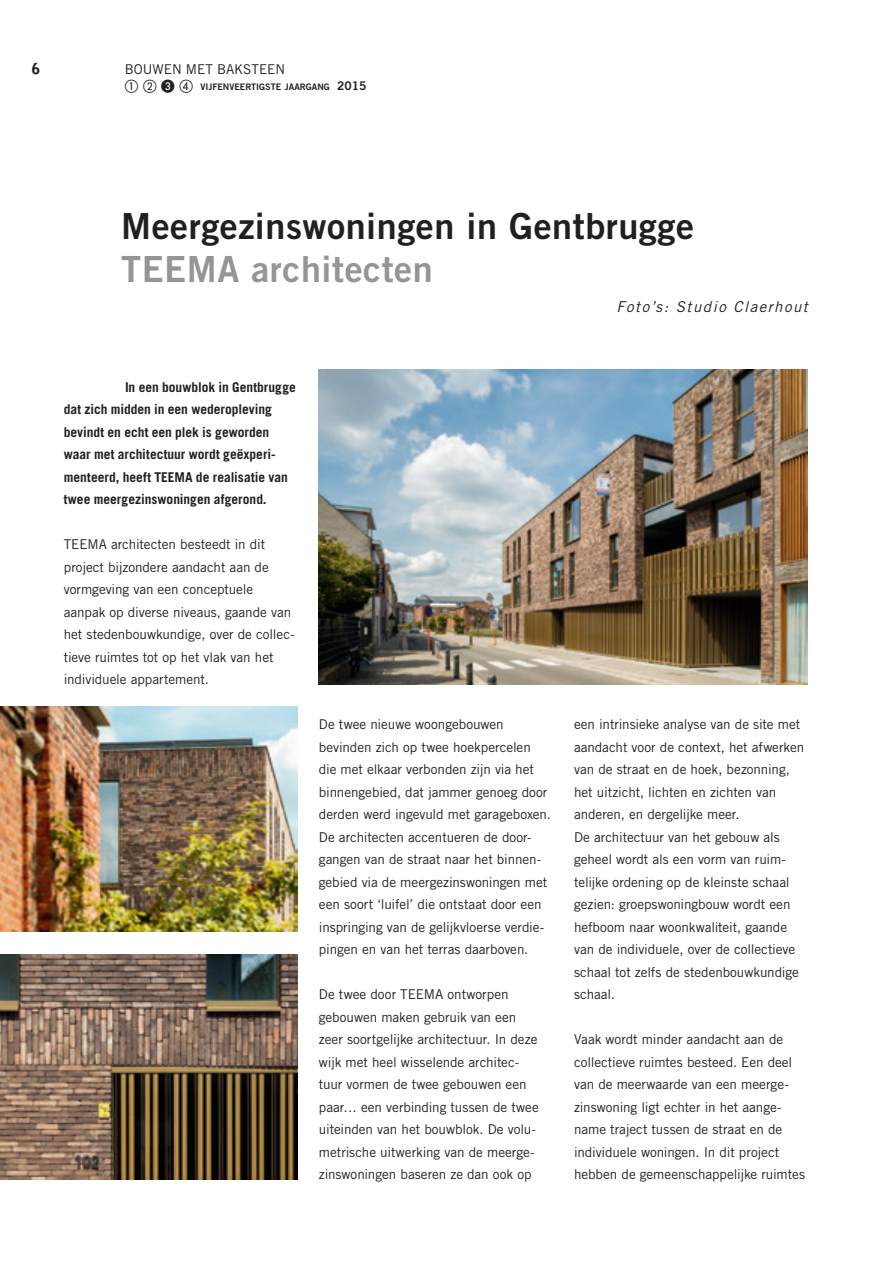
<style>
.page{position:relative;width:893px;height:1263px;background:#fff}
.page>*{position:absolute;margin:0;border:0;box-sizing:border-box;transform-origin:0 0}
.t1{font:36px "Trade Gothic LT Std Bd 2";letter-spacing:.015em;color:#231f20}
.t2{font:36px "Trade Gothic LT Std Bd 2";letter-spacing:.015em;color:#939598}
.t3{font:italic 15px "Trade Gothic LT Std";letter-spacing:.1em;color:#231f20}
.t4{font:900 15px "Bell Gothic Std";color:#231f20}
.t5{font:13.5px/22.5px "Trade Gothic LT Std";letter-spacing:-.005em;color:#231f20}
.t6{font:700 13.5px/22.5px "Trade Gothic LT Std";color:#231f20}
.t7{font:9px "Trade Gothic LT Std Bd 2";color:#231f20}
.s1{font-size:12px}
</style>
<div class="page">
<img style="left:319px;top:369px;width:489px;height:315px">
<img style="left:0;top:954px;width:298px;height:225px">
<img style="left:0;top:706px;width:298px;height:225px">
<p class="t4" style="left:32px;top:60px;width:10px">6</p>
<p class="t5" style="left:125px;top:58px;width:162px">BOUWEN MET BAKSTEEN</p>
<p class="t7" style="left:125px;top:81px;width:243px">① ② ❸ ④ VIJFENVEERTIGSTE JAARGANG <span class="s1">2015</span></p>
<h1 class="t1" style="left:121px;top:204px;width:574px">Meergezinswoningen in Gentbrugge</h1>
<h1 class="t2" style="left:121px;top:247px;width:313px">TEEMA architecten</h1>
<p class="t3" style="left:616px;top:297px;width:193px">Foto’s: Studio Claerhout</p>
<p class="t6" style="left:64px;top:375px;width:234px;text-indent:61px">In een bouwblok in Gentbrugge dat zich midden in een wederopleving bevindt en echt een plek is geworden waar met architectuur wordt geëxperi&shy;menteerd, heeft TEEMA de realisatie van twee meergezinswoningen afgerond.</p>
<p class="t5" style="left:64px;top:533px;width:232px">TEEMA architecten besteedt in dit project bijzondere aandacht aan de vormgeving van een conceptuele aanpak op diverse niveaus, gaande van het stedenbouwkundige, over de collec&shy;tieve ruimtes tot op het vlak van het individuele appartement.</p>
<p class="t5" style="left:319px;top:713px;width:233px">De twee nieuwe woongebouwen bevinden zich op twee hoekpercelen die met elkaar verbonden zijn via het binnengebied, dat jammer genoeg door derden werd ingevuld met garageboxen.<br>De architecten accentueren de door&shy;gangen van de straat naar het binnen&shy;gebied via de meergezinswoningen met een soort ‘luifel’ die ontstaat door een inspringing van de gelijkvloerse verdie&shy;pingen en van het terras daarboven.</p>
<p class="t5" style="left:319px;top:983px;width:221px">De twee door TEEMA ontworpen gebouwen maken gebruik van een zeer soortgelijke architectuur. In deze wijk met heel wisselende architec&shy;tuur vormen de twee gebouwen een paar… een verbinding tussen de twee uiteinden van het bouwblok. De volu&shy;metrische uitwerking van de meerge&shy;zinswoningen baseren ze dan ook op</p>
<p class="t5" style="left:574px;top:713px;width:232px">een intrinsieke analyse van de site met aandacht voor de context, het afwerken van de straat en de hoek, bezonning, het uitzicht, lichten en zichten van anderen, en dergelijke meer.<br>De architectuur van het gebouw als geheel wordt als een vorm van ruim&shy;telijke ordening op de kleinste schaal gezien: groepswoningbouw wordt een hefboom naar woonkwaliteit, gaande van de individuele, over de collectieve schaal tot zelfs de stedenbouwkundige schaal.</p>
<p class="t5" style="left:574px;top:1028px;width:232px">Vaak wordt minder aandacht aan de collectieve ruimtes besteed. Een deel van de meerwaarde van een meerge&shy;zinswoning ligt echter in het aange&shy;name traject tussen de straat en de individuele woningen. In dit project hebben de gemeenschappelijke ruimtes</p>
</div>
